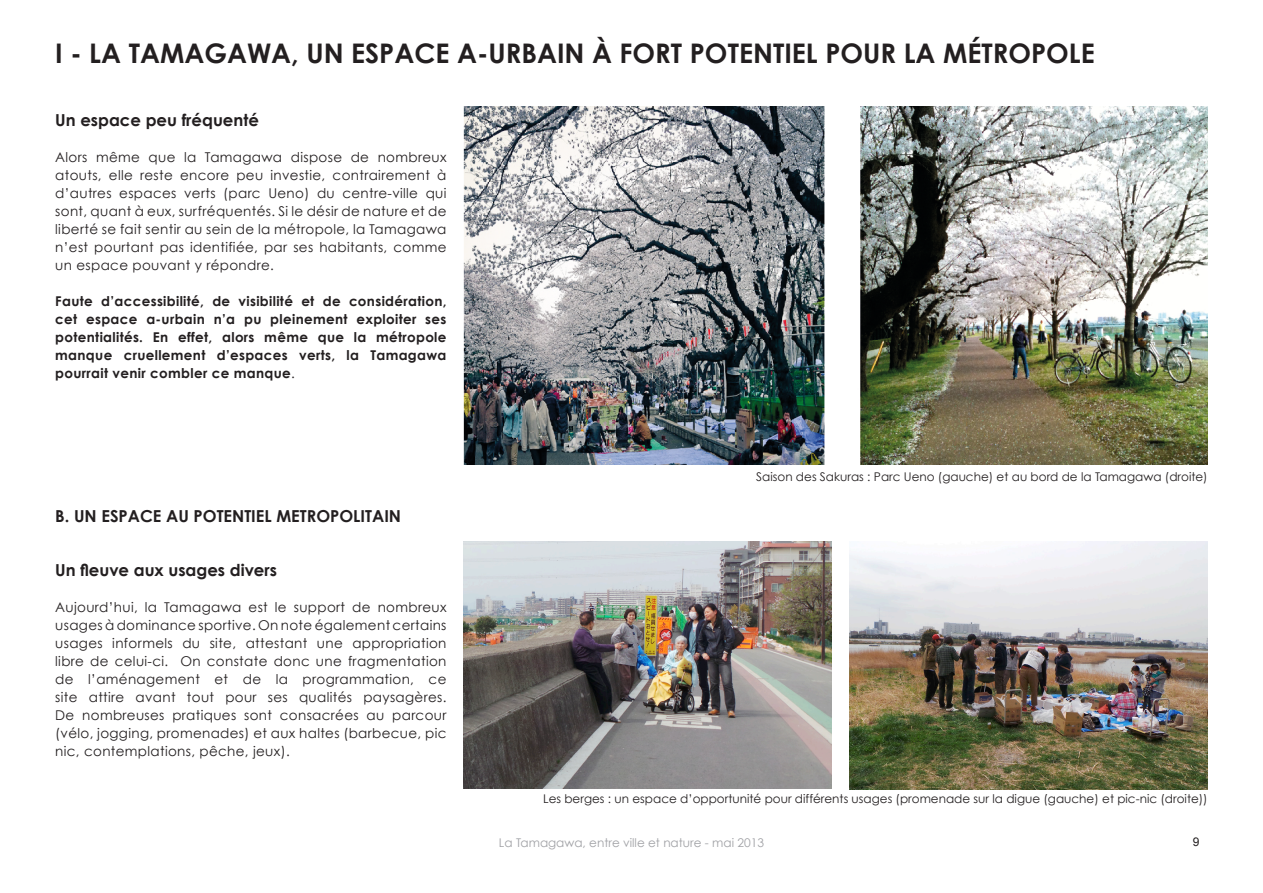
<style>
.page{position:relative;width:1263px;height:893px;background:#fff}
.page>*{position:absolute;margin:0;border:0;box-sizing:border-box;transform-origin:0 0}
.t1{font:700 27px "Century Gothic";color:#231f20}
.t2{font:700 16.5px "Century Gothic";color:#231f20}
.t3{font:13.5px/18px "Century Gothic";letter-spacing:.025em;color:#231f20;text-align:justify}
.t4{font:700 13.5px/18px "Century Gothic";letter-spacing:.025em;color:#231f20;text-align:justify}
.t5{font:12px "Century Gothic";color:#231f20}
.t6{font:12px "Century Gothic";color:#a0a1a5}
.t7{font:12px "Arial";color:#231f20}
.s1{font-weight:400}
</style>
<div class="page">
<img style="left:463px;top:106px;width:745px;height:359px">
<img style="left:463px;top:541px;width:369px;height:248px">
<img style="left:850px;top:541px;width:358px;height:248px">
<h1 class="t1" style="left:55px;top:36px;width:1041px">I - LA TAMAGAWA, UN ESPACE A-URBAIN À FORT POTENTIEL POUR LA MÉTROPOLE</h1>
<p class="t2" style="left:55px;top:110px;width:205px">Un espace peu fréquenté</p>
<p class="t3" style="left:55px;top:148px;width:393px">Alors même que la Tamagawa dispose de nombreux atouts, elle reste encore peu investie, contrairement à d’autres espaces verts (parc Ueno) du centre-ville qui sont, quant à eux, surfréquentés. Si le désir de nature et de liberté se fait sentir au sein de la métropole, la Tamagawa n’est pourtant pas identifiée, par ses habitants, comme un espace pouvant y répondre.</p>
<p class="t4" style="left:55px;top:292px;width:393px">Faute d’accessibilité, de visibilité et de considération, cet espace a-urbain n’a pu pleinement exploiter ses potentialités. En effet, alors même que la métropole manque cruellement d’espaces verts, la Tamagawa pourrait venir combler ce manque<span class="s1">.</span></p>
<p class="t2" style="left:55px;top:506px;width:347px">B. UN ESPACE AU POTENTIEL METROPOLITAIN</p>
<p class="t2" style="left:55px;top:560px;width:223px">Un fleuve aux usages divers</p>
<p class="t3" style="left:55px;top:598px;width:393px">Aujourd’hui, la Tamagawa est le support de nombreux usages à dominance sportive. On note également certains usages informels du site, attestant une appropriation libre de celui-ci. On constate donc une fragmentation de l’aménagement et de la programmation, ce site attire avant tout pour ses qualités paysagères.<br>De nombreuses pratiques sont consacrées au parcour (vélo, jogging, promenades) et aux haltes (barbecue, pic nic, contemplations, pêche, jeux).</p>
<p class="t5" style="left:756px;top:469px;width:453px">Saison des Sakuras : Parc Ueno (gauche) et au bord de la Tamagawa (droite)</p>
<p class="t5" style="left:543px;top:792px;width:666px">Les berges : un espace d’opportunité pour différents usages (promenade sur la digue (gauche) et pic-nic (droite))</p>
<p class="t6" style="left:499px;top:835px;width:266px">La Tamagawa, entre ville et nature - mai 2013</p>
<p class="t7" style="left:1193px;top:834px;width:8px">9</p>
</div>
